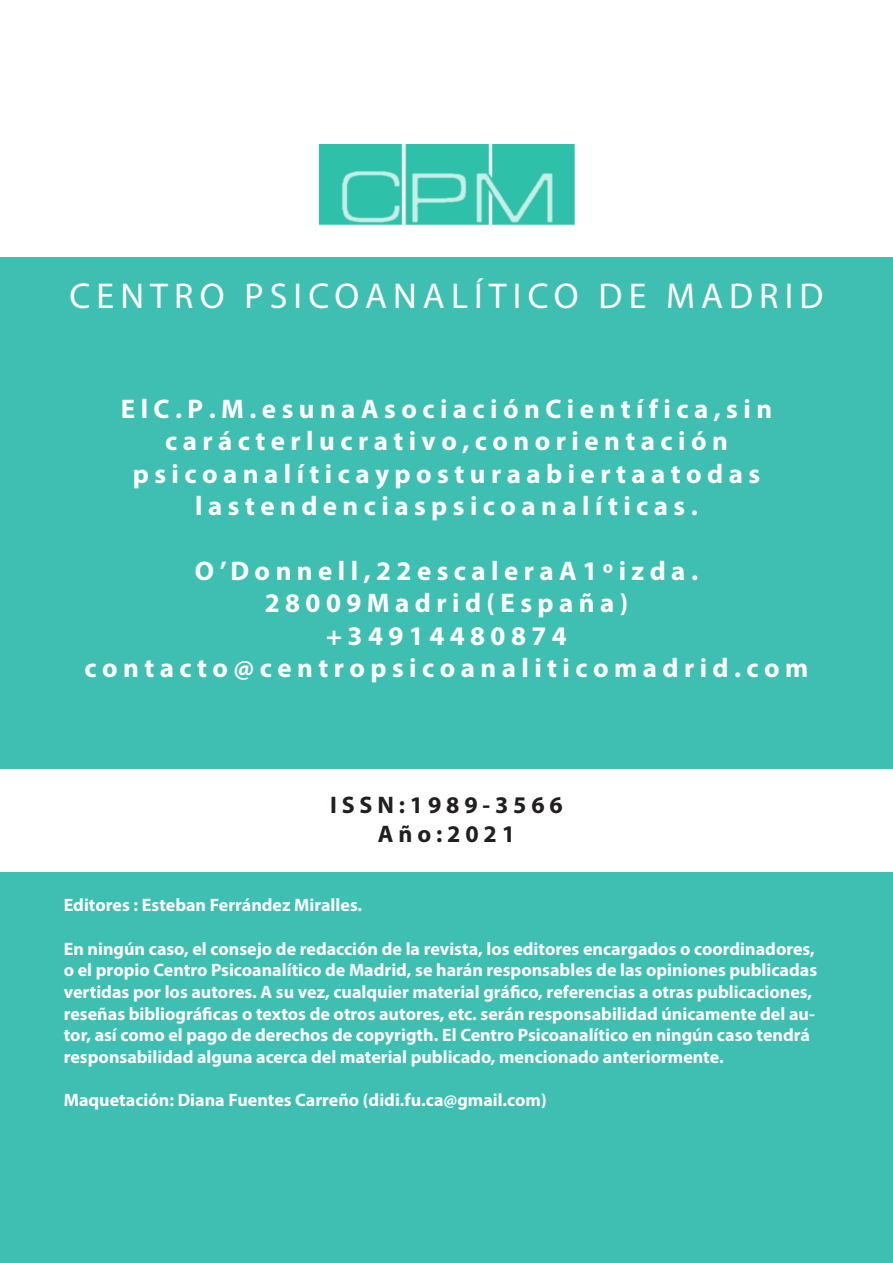
<style>
.page{position:relative;width:893px;height:1263px;background:#fff}
.page>*{position:absolute;margin:0;border:0;box-sizing:border-box;transform-origin:0 0}
.t1{font:36px "Myriad Pro";letter-spacing:.17em;color:#fff}
.t2{font:700 27px "Myriad Pro";color:#fff}
.t3{font:700 24px "Myriad Pro";color:#231f20}
.t4{font:700 18px/21.6px "Myriad Pro";color:#fff}
</style>
<div class="page">
<div style="left:0;top:872px;width:893px;height:391px;background:#3fbfb2"></div>
<div style="left:0;top:257px;width:893px;height:512px;background:#3fbfb2"></div>
<img style="left:318px;top:144px;width:258px;height:82px">
<p class="t1" style="left:70px;top:273px;width:755px">CENTRO PSICOANALÍTICO DE MADRID</p>
<p class="t2" style="left:121px;top:391px;width:653px">E l C . P . M . e s u n a A s o c i a c i ó n C i e n t í f i c a , s i n</p>
<p class="t2" style="left:165px;top:424px;width:564px">c a r á c t e r l u c r a t i v o , c o n o r i e n t a c i ó n</p>
<p class="t2" style="left:133px;top:456px;width:629px">p s i c o a n a l í t i c a y p o s t u r a a b i e r t a a t o d a s</p>
<p class="t2" style="left:195px;top:488px;width:504px">l a s t e n d e n c i a s p s i c o a n a l í t i c a s .</p>
<p class="t2" style="left:195px;top:553px;width:505px">O ’ D o n n e l l , 2 2 e s c a l e r a A 1 º i z d a .</p>
<p class="t2" style="left:265px;top:586px;width:365px">2 8 0 0 9 M a d r i d ( E s p a ñ a )</p>
<p class="t2" style="left:326px;top:618px;width:242px">+ 3 4 9 1 4 4 8 0 8 7 4</p>
<p class="t2" style="left:84px;top:650px;width:726px">c o n t a c t o @ c e n t r o p s i c o a n a l i t i c o m a d r i d . c o m</p>
<p class="t3" style="left:330px;top:789px;width:234px">I S S N : 1 9 8 9 - 3 5 6 6</p>
<p class="t3" style="left:378px;top:818px;width:139px">A ñ o : 2 0 2 1</p>
<p class="t4" style="left:64px;top:894px;width:300px">Editores : Esteban Ferrández Miralles.</p>
<p class="t4" style="left:64px;top:937px;width:755px">En ningún caso, el consejo de redacción de la revista, los editores encargados o coordinadores, o el propio Centro Psicoanalítico de Madrid, se harán responsables de las opiniones publicadas vertidas por los autores. A su vez, cualquier material gráfico, referencias a otras publicaciones, reseñas bibliográficas o textos de otros autores, etc. serán responsabilidad únicamente del au&shy;tor, así como el pago de derechos de copyrigth. El Centro Psicoanalítico en ningún caso tendrá responsabilidad alguna acerca del material publicado, mencionado anteriormente.</p>
<p class="t4" style="left:64px;top:1088px;width:484px">Maquetación: Diana Fuentes Carreño (didi.fu.ca@gmail.com)</p>
</div>
